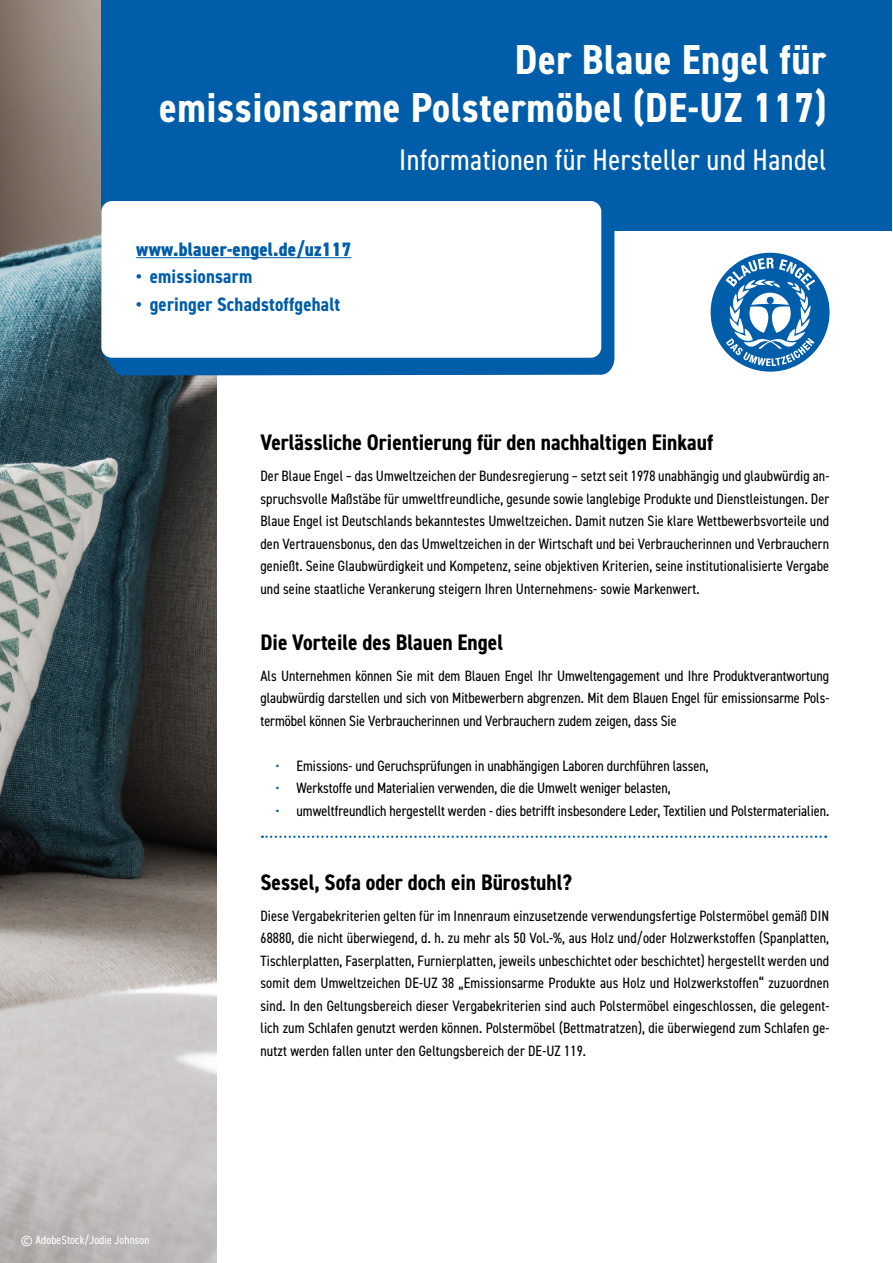
<style>
.page{position:relative;width:893px;height:1263px;background:#fff}
.page>*{position:absolute;margin:0;border:0;box-sizing:border-box;transform-origin:0 0}
.t1{font:700 condensed 42px/48px "DIN2014";letter-spacing:.015em;color:#fff;text-align:right}
.t2{font:condensed 30px "DIN2014";letter-spacing:.015em;color:#fff}
.t3{font:700 condensed 22.5px "DIN2014";color:#000}
.t4{font:700 condensed 19.5px "DIN2014";letter-spacing:.01em;color:#005da9}
.t5{font:800 condensed 19.5px "DIN2014";letter-spacing:.01em;color:#005da9}
.t6{font:condensed 15px/22.5px "DIN2014";color:#000;text-align:justify}
.t7{font:condensed 12px "DIN2014";letter-spacing:.01em;color:#fff}
.s1{color:#005da9}
</style>
<div class="page">
<img style="left:0;top:0;width:217px;height:1263px">
<div style="left:101px;top:231px;width:513px;height:144px;background:#005da9"></div>
<div style="left:101px;top:0;width:791px;height:231px;background:#005da9"></div>
<div style="left:101px;top:201px;width:500px;height:157px;background:#fff;border-radius:11px"></div>
<svg style="left:711px;top:253px;width:118px;height:119px"></svg>
<hr style="left:136px;top:257px;width:215px;height:1px;background:#005da9">
<svg style="left:262px;top:836px;width:564px;height:2px"></svg>
<h1 class="t1" style="left:159px;top:35px;width:669px">Der Blaue Engel für<br>emissionsarme Polstermöbel (DE-UZ 117)</h1>
<h2 class="t2" style="left:399px;top:140px;width:429px">Informationen für Hersteller und Handel</h2>
<h3 class="t5" style="left:136px;top:236px;width:217px">www.blauer-engel.de/uz117</h3>
<h3 class="t4" style="left:136px;top:264px;width:118px">• emissionsarm</h3>
<h3 class="t4" style="left:136px;top:291px;width:205px">• geringer Schadstoffgehalt</h3>
<h3 class="t3" style="left:260px;top:428px;width:454px">Verlässliche Orientierung für den nachhaltigen Einkauf</h3>
<p class="t6" style="left:260px;top:464px;width:570px">Der Blaue Engel – das Umweltzeichen der Bundesregierung – setzt seit 1978 unabhängig und glaubwürdig an&shy;spruchsvolle Maßstäbe für umweltfreundliche, gesunde sowie langlebige Produkte und Dienstleistungen. Der Blaue Engel ist Deutschlands bekanntestes Umweltzeichen. Damit nutzen Sie klare Wettbewerbsvorteile und den Vertrauensbonus, den das Umweltzeichen in der Wirtschaft und bei Verbraucherinnen und Verbrauchern genießt. Seine Glaubwürdigkeit und Kompetenz, seine objektiven Kriterien, seine institutionalisierte Vergabe und seine staatliche Verankerung steigern Ihren Unternehmens- sowie Markenwert.</p>
<h3 class="t3" style="left:260px;top:627px;width:244px">Die Vorteile des Blauen Engel</h3>
<p class="t6" style="left:260px;top:663px;width:570px">Als Unternehmen können Sie mit dem Blauen Engel Ihr Umweltengagement und Ihre Produktverantwortung glaubwürdig darstellen und sich von Mitbewerbern abgrenzen. Mit dem Blauen Engel für emissionsarme Pols&shy;termöbel können Sie Verbraucherinnen und Verbrauchern zudem zeigen, dass Sie</p>
<p class="t6" style="left:275px;top:753px;width:435px"><span class="s1">•</span> Emissions- und Geruchsprüfungen in unabhängigen Laboren durchführen lassen,</p>
<p class="t6" style="left:275px;top:776px;width:397px"><span class="s1">•</span> Werkstoffe und Materialien verwenden, die die Umwelt weniger belasten,</p>
<p class="t6" style="left:275px;top:798px;width:555px"><span class="s1">•</span> umweltfreundlich hergestellt werden - dies betrifft insbesondere Leder, Textilien und Polstermaterialien.</p>
<h3 class="t3" style="left:260px;top:867px;width:313px">Sessel, Sofa oder doch ein Bürostuhl?</h3>
<p class="t7" style="left:21px;top:1232px;width:130px">© AdobeStock/Jodie Johnson</p>
<p class="t6" style="left:260px;top:903px;width:570px">Diese Vergabekriterien gelten für im Innenraum einzusetzende verwendungsfertige Polstermöbel gemäß DIN 68880, die nicht überwiegend, d. h. zu mehr als 50 Vol.-%, aus Holz und/oder Holzwerkstoffen (Spanplatten, Tischlerplatten, Faserplatten, Furnierplatten, jeweils unbeschichtet oder beschichtet) hergestellt werden und somit dem Umweltzeichen DE-UZ 38 „Emissionsarme Produkte aus Holz und Holzwerkstoffen“ zuzuordnen sind. In den Geltungsbereich dieser Vergabekriterien sind auch Polstermöbel eingeschlossen, die gelegent&shy;lich zum Schlafen genutzt werden können. Polstermöbel (Bettmatratzen), die überwiegend zum Schlafen ge&shy;nutzt werden fallen unter den Geltungsbereich der DE-UZ 119.</p>
</div>
